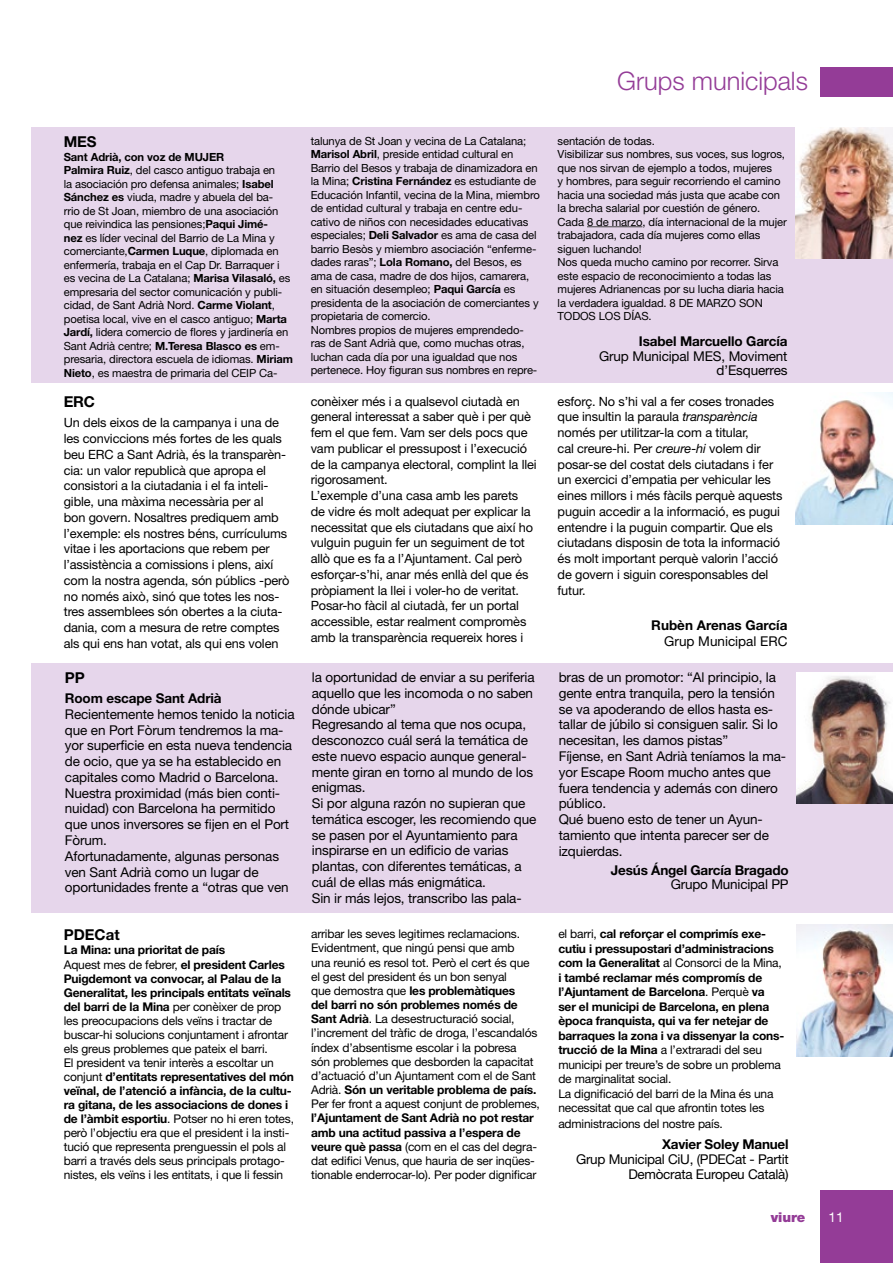
<style>
.page{position:relative;width:893px;height:1263px;background:#fff}
.page>*{position:absolute;margin:0;border:0;box-sizing:border-box;transform-origin:0 0}
.t1{font:300 25.5px "Helvetica Neue LT Std";color:#943c97}
.t2{font:700 15px "Helvetica Neue LT Std";letter-spacing:-.005em;color:#000}
.t3{font:13.5px/15.8px "Helvetica Neue LT Std";letter-spacing:-.01em;color:#000}
.t4{font:700 13.5px "Helvetica Neue LT Std";letter-spacing:-.01em;color:#000}
.t5{font:900 13.5px "Helvetica Neue LT Std";color:#943c97}
.t6{font:13.5px "Helvetica Neue LT Std";color:#fff}
.t7{font:12.75px/15.8px "Helvetica Neue LT Std";letter-spacing:-.01em;color:#000}
.t8{font:12px/14.1px "Helvetica Neue LT Std";letter-spacing:-.015em;color:#000}
.t9{font:700 12px/14.5px "Helvetica Neue LT Std";letter-spacing:-.015em;color:#000}
.t10{font:11.25px/13.5px "Helvetica Neue LT Std";letter-spacing:-.01em;color:#000}
.s1{font-weight:700}
.s2{font-style:italic}
.s3{font-weight:400}
</style>
<div class="page">
<div style="left:821px;top:67px;width:72px;height:29px;background:#943c97"></div>
<div style="left:821px;top:1191px;width:72px;height:72px;background:#943c97"></div>
<div style="left:32px;top:663px;width:861px;height:250px;background:#e6d6eb"></div>
<div style="left:32px;top:128px;width:861px;height:255px;background:#e6d6eb"></div>
<img style="left:795px;top:393px;width:98px;height:131px">
<img style="left:796px;top:924px;width:97px;height:132px">
<img style="left:796px;top:672px;width:97px;height:132px">
<img style="left:795px;top:127px;width:98px;height:132px">
<hr style="left:587px;top:226px;width:55px;height:1px;background:#434343">
<h1 class="t1" style="left:617px;top:65px;width:192px">Grups municipals</h1>
<h2 class="t2" style="left:64px;top:133px;width:34px">MES</h2>
<p class="t10" style="left:64px;top:150px;width:231px"><span class="s1">Sant Adrià, con voz de MUJER<br>Palmira Ruiz</span>, del casco antiguo trabaja en<br>la asociación pro defensa animales; <span class="s1">Isabel Sánchez es</span> viuda, madre y abuela del ba-<br>rrio de St Joan, miembro de una asociación que reivindica las pensiones;<span class="s1">Paqui Jimé-<br>nez</span> es líder vecinal del Barrio de La Mina y comerciante,<span class="s1">Carmen Luque</span>, diplomada en enfermería, trabaja en el Cap Dr. Barraquer i es vecina de La Catalana; <span class="s1">Marisa Vilasaló,</span> es empresaria del sector comunicación y publi&shy;cidad, de Sant Adrià Nord. <span class="s1">Carme Violant</span>, poetisa local, vive en el casco antiguo; <span class="s1">Marta Jardí,</span> lidera comercio de flores y jardinería en Sant Adrià centre; <span class="s1">M.Teresa Blasco es</span> em&shy;presaria, directora escuela de idiomas. <span class="s1">Miriam Nieto</span>, es maestra de primaria del CEIP Ca-</p>
<h2 class="t2" style="left:64px;top:393px;width:33px">ERC</h2>
<p class="t7" style="left:64px;top:415px;width:227px">Un dels eixos de la campanya i una de les conviccions més fortes de les quals beu ERC a Sant Adrià, és la transparèn&shy;cia: un valor republicà que apropa el consistori a la ciutadania i el fa inteli&shy;gible, una màxima necessària per al<br>bon govern. Nosaltres prediquem amb l’exemple: els nostres béns, currículums vitae i les aportacions que rebem per l’assistència a comissions i plens, així com la nostra agenda, són públics -però no només això, sinó que totes les nos&shy;tres assemblees són obertes a la ciuta&shy;dania, com a mesura de retre comptes als qui ens han votat, als qui ens volen</p>
<h2 class="t2" style="left:65px;top:668px;width:21px">PP</h2>
<p class="t4" style="left:65px;top:690px;width:158px">Room escape Sant Adrià</p>
<p class="t3" style="left:65px;top:706px;width:231px">Recientemente hemos tenido la noticia que en Port Fòrum tendremos la ma&shy;yor superficie en esta nueva tendencia de ocio, que ya se ha establecido en capitales como Madrid o Barcelona.<br>Nuestra proximidad (más bien conti&shy;nuidad) con Barcelona ha permitido que unos inversores se fijen en el Port Fòrum.<br>Afortunadamente, algunas personas ven Sant Adrià como un lugar de oportunidades frente a “otras que ven</p>
<h2 class="t2" style="left:64px;top:926px;width:57px">PDECat</h2>
<p class="t8" style="left:64px;top:943px;width:232px"><span class="s1">La Mina: una prioritat de país<br></span>Aquest mes de febrer, <span class="s1">el president Carles Puigdemont va convocar, al Palau de la Generalitat, les principals entitats veïnals del barri de la Mina</span> per conèixer de prop les preocupacions dels veïns i tractar de buscar-hi solucions conjuntament i afrontar els greus problemes que pateix el barri.<br>El president va tenir interès a escoltar un conjunt <span class="s1">d’entitats representatives del món veïnal, de l’atenció a infància, de la cultu&shy;ra gitana, de les associacions de dones i de l’àmbit esportiu</span>. Potser no hi eren totes, però l’objectiu era que el president i la insti&shy;tució que representa prenguessin el pols al barri a través dels seus principals protago&shy;nistes, els veïns i les entitats, i que li fessin</p>
<p class="t10" style="left:311px;top:134px;width:231px">talunya de St Joan y vecina de La Catalana; <span class="s1">Marisol Abril</span>, preside entidad cultural en Barrio del Besos y trabaja de dinamizadora en la Mina; <span class="s1">Cristina Fernández</span> es estudiante de Educación Infantil, vecina de la Mina, miembro de entidad cultural y trabaja en centre edu&shy;cativo de niños con necesidades educativas especiales; <span class="s1">Deli Salvador</span> es ama de casa del barrio Besòs y miembro asociación “enferme&shy;dades raras”; <span class="s1">Lola Romano,</span> del Besos, es ama de casa, madre de dos hijos, camarera, en situación desempleo; <span class="s1">Paqui García</span> es presidenta de la asociación de comerciantes y propietaria de comercio.<br>Nombres propios de mujeres emprendedo&shy;ras de Sant Adrià que, como muchas otras, luchan cada día por una igualdad que nos pertenece. Hoy figuran sus nombres en repre-</p>
<p class="t10" style="left:558px;top:134px;width:231px">sentación de todas.<br>Visibilizar sus nombres, sus voces, sus logros, que nos sirvan de ejemplo a todos, mujeres<br>y hombres, para seguir recorriendo el camino hacia una sociedad más justa que acabe con la brecha salarial por cuestión de género.<br>Cada 8 de marzo, día internacional de la mujer trabajadora, cada día mujeres como ellas siguen luchando!<br>Nos queda mucho camino por recorrer. Sirva este espacio de reconocimiento a todas las mujeres Adrianencas por su lucha diaria hacia la verdadera igualdad. 8 DE MARZO SON TODOS LOS DÍAS.</p>
<p class="t4" style="left:639px;top:333px;width:150px">Isabel Marcuello García</p>
<p class="t3" style="left:599px;top:349px;width:190px;line-height:14.2px;text-align:right">Grup Municipal MES, Moviment d’Esquerres</p>
<p class="t7" style="left:311px;top:393px;width:227px">conèixer més i a qualsevol ciutadà en general interessat a saber què i per què fem el que fem. Vam ser dels pocs que vam publicar el pressupost i l’execució de la campanya electoral, complint la llei rigorosament.<br>L’exemple d’una casa amb les parets<br>de vidre és molt adequat per explicar la necessitat que els ciutadans que així ho vulguin puguin fer un seguiment de tot allò que es fa a l’Ajuntament. Cal però esforçar-s’hi, anar més enllà del que és pròpiament la llei i voler-ho de veritat.<br>Posar-ho fàcil al ciutadà, fer un portal accessible, estar realment compromès amb la transparència requereix hores i</p>
<p class="t7" style="left:558px;top:393px;width:226px">esforç. No s’hi val a fer coses tronades que insultin la paraula <span class="s2">transparència </span>només per utilitzar-la com a titular,<br>cal creure-hi. Per <span class="s2">creure-hi</span> volem dir posar-se del costat dels ciutadans i fer un exercici d’empatia per vehicular les eines millors i més fàcils perquè aquests puguin accedir a la informació, es pugui entendre i la puguin compartir. Que els ciutadans disposin de tota la informació és molt important perquè valorin l’acció de govern i siguin coresponsables del futur.</p>
<p class="t4" style="left:651px;top:617px;width:138px">Rubèn Arenas García</p>
<p class="t3" style="left:664px;top:633px;width:125px">Grup Municipal ERC</p>
<p class="t3" style="left:312px;top:669px;width:226px">la oportunidad de enviar a su periferia aquello que les incomoda o no saben dónde ubicar”<br>Regresando al tema que nos ocupa, desconozco cuál será la temática de este nuevo espacio aunque general&shy;mente giran en torno al mundo de los enigmas.<br>Si por alguna razón no supieran que temática escoger, les recomiendo que se pasen por el Ayuntamiento para inspirarse en un edificio de varias plantas, con diferentes temáticas, a cuál de ellas más enigmática.<br>Sin ir más lejos, transcribo las pala-</p>
<p class="t3" style="left:559px;top:669px;width:229px">bras de un promotor: “Al principio, la gente entra tranquila, pero la tensión se va apoderando de ellos hasta es&shy;tallar de júbilo si consiguen salir. Si lo necesitan, les damos pistas”<br>Fíjense, en Sant Adrià teníamos la ma&shy;yor Escape Room mucho antes que fuera tendencia y además con dinero público.<br>Qué bueno esto de tener un Ayun&shy;tamiento que intenta parecer ser de izquierdas.</p>
<p class="t4" style="left:611px;top:862px;width:179px">Jesús Ángel García Bragado</p>
<p class="t3" style="left:671px;top:876px;width:119px">Grupo Municipal PP</p>
<p class="t8" style="left:311px;top:927px;width:230px">arribar les seves legitimes reclamacions.<br>Evidentment, que ningú pensi que amb<br>una reunió es resol tot. Però el cert és que el gest del president és un bon senyal<br>que demostra que <span class="s1">les problemàtiques<br>del barri no són problemes només de Sant Adrià</span>. La desestructuració social, l’increment del tràfic de droga, l’escandalós índex d’absentisme escolar i la pobresa<br>són problemes que desborden la capacitat d’actuació d’un Ajuntament com el de Sant Adrià. <span class="s1">Són un veritable problema de país.<br></span>Per fer front a aquest conjunt de problemes,</p>
<p class="t8" style="left:311px;top:1111px;width:227px"><span class="s1">l’Ajuntament de Sant Adrià no pot restar amb una actitud passiva a l’espera de veure què passa</span> (com en el cas del degra&shy;dat edifici Venus, que hauria de ser inqües&shy;tionable enderrocar-lo). Per poder dignificar</p>
<p class="t9" style="left:558px;top:926px;width:227px"><span class="s3">el barri,</span> cal reforçar el comprimís exe&shy;cutiu i pressupostari d’administracions com la Generalitat <span class="s3">al Consorci de la Mina, </span>i també reclamar més compromís de l’Ajuntament de Barcelona<span class="s3">. Perquè</span> va ser el municipi de Barcelona, en plena època franquista, qui va fer netejar de barraques la zona i va dissenyar la cons&shy;trucció de la Mina <span class="s3">a l’extraradi del seu municipi per treure’s de sobre un problema de marginalitat social.<br>La dignificació del barri de la Mina és una necessitat que cal que afrontin totes les</span></p>
<p class="t8" style="left:558px;top:1116px;width:166px">administracions del nostre país.</p>
<p class="t4" style="left:662px;top:1135px;width:128px">Xavier Soley Manuel</p>
<p class="t3" style="left:576px;top:1151px;width:214px;line-height:15.3px;text-align:right">Grup Municipal CiU, (PDECat - Partit<br>Demòcrata Europeu Català)</p>
<p class="t5" style="left:771px;top:1209px;width:36px">viure</p>
<p class="t6" style="left:828px;top:1209px;width:17px">11</p>
</div>
